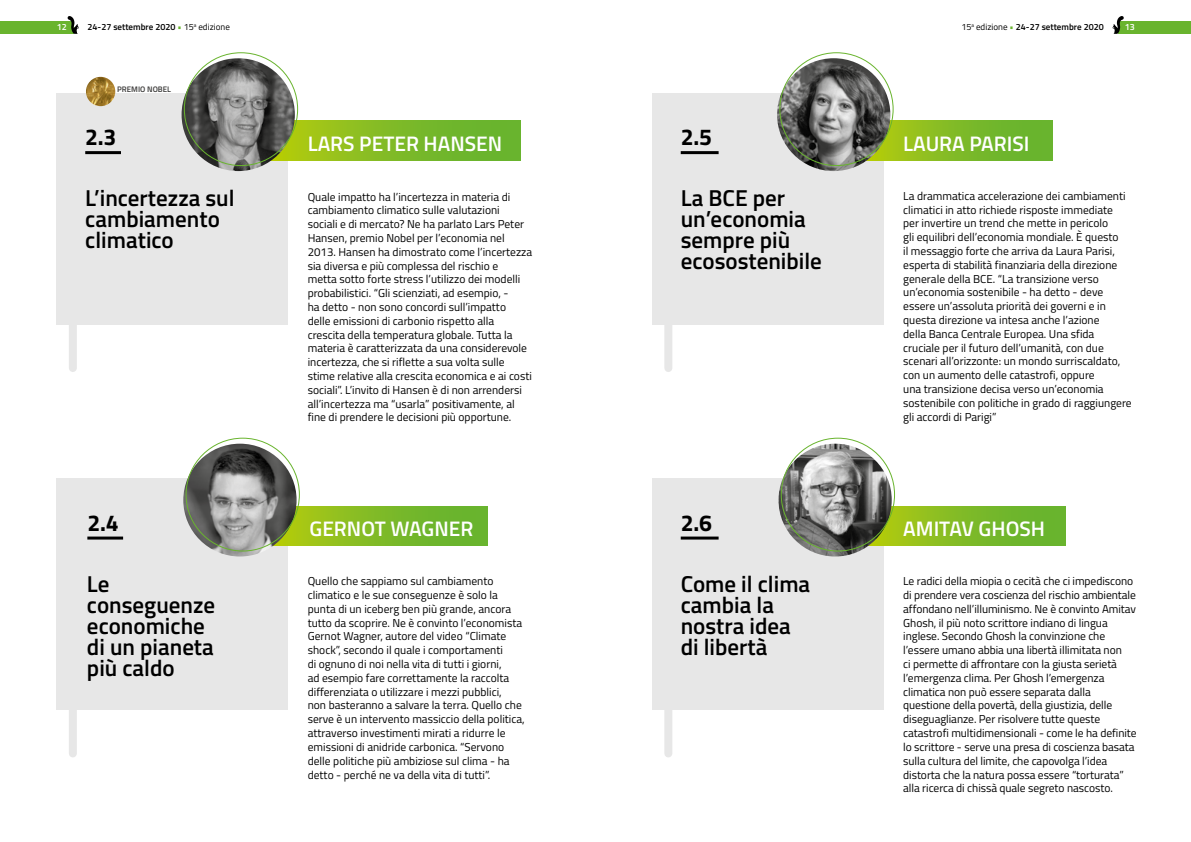
<style>
.page{position:relative;width:1191px;height:842px;background:#fff}
.page>*{position:absolute;margin:0;border:0;box-sizing:border-box;transform-origin:0 0}
.t1{font:600 23px/21px "Cairo";color:#000}
.t2{font:700 23px "Cairo";color:#000}
.t3{font:600 21px "Cairo";color:#fff}
.t4{font:11.5px/13.8px "Cairo";color:#000}
.t5{font:600 9px "Cairo";color:#000}
.t6{font:9px "Cairo";color:#000}
.t7{font:600 9px "Cairo";color:#fff}
.t8{font:600 8px "Cairo";color:#3a3938}
.t9{font:5.2px "Cairo";color:#000}
.s1{font-weight:400}
.s2{font-weight:400;color:#69b42e}
</style>
<div class="page">
<div style="left:652px;top:94px;width:231px;height:231px;background:#e7e7e7"></div>
<div style="left:862px;top:121px;width:190px;height:39px;background:linear-gradient(to right,#acc418,#5eb232)"></div>
<img style="left:777px;top:58px;width:113px;height:113px;border-radius:57px">
<div style="left:57px;top:478px;width:231px;height:231px;background:#e7e7e7"></div>
<div style="left:268px;top:506px;width:219px;height:40px;background:linear-gradient(to right,#a8c113,#5fb334)"></div>
<img style="left:183px;top:444px;width:113px;height:112px;border-radius:57px">
<div style="left:652px;top:478px;width:231px;height:231px;background:#e7e7e7"></div>
<div style="left:57px;top:94px;width:231px;height:231px;background:#e7e7e7"></div>
<svg style="left:868px;top:506px;width:197px;height:40px;background:#80ba25"></svg>
<img style="left:778px;top:444px;width:113px;height:112px;border-radius:57px">
<div style="left:267px;top:121px;width:253px;height:39px;background:linear-gradient(to right,#aec710,#5cb135)"></div>
<img style="left:182px;top:58px;width:113px;height:113px;border-radius:57px">
<div style="left:69px;top:312px;width:8px;height:56px;background:#e7e7e7"></div>
<hr style="left:85px;top:151px;width:36px;height:3px;background:#000">
<img style="left:86px;top:77px;width:29px;height:29px;border-radius:15px">
<div style="left:664px;top:698px;width:8px;height:55px;background:#e7e7e7"></div>
<hr style="left:680px;top:536px;width:38px;height:3px;background:#000">
<div style="left:69px;top:698px;width:8px;height:55px;background:#e7e7e7"></div>
<hr style="left:87px;top:536px;width:36px;height:3px;background:#000">
<div style="left:664px;top:312px;width:8px;height:56px;background:#e7e7e7"></div>
<hr style="left:680px;top:151px;width:38px;height:3px;background:#000">
<div style="left:1118px;top:21px;width:73px;height:12px;background:#69b42e"></div>
<svg style="left:1112px;top:16px;width:11px;height:18px"></svg>
<div style="left:0;top:21px;width:73px;height:12px;background:#69b42e"></div>
<svg style="left:68px;top:16px;width:11px;height:18px"></svg>
<p class="t7" style="left:57px;top:20px;width:12px">12</p>
<p class="t6" style="left:198px;top:20px;width:33px">edizione</p>
<p class="t5" style="left:961px;top:20px;width:144px"><span class="s1">15</span><sup>a</sup> <span class="s1">edizione</span> <span class="s2">•</span> 24-27 settembre 2020</p>
<p class="t5" style="left:87px;top:20px;width:108px">24-27 settembre 2020 <span class="s2">•</span> <span class="s1">15</span></p>
<p class="t7" style="left:1124px;top:20px;width:12px">13</p>
<p class="t9" style="left:194px;top:21px;width:4px">a</p>
<p class="t8" style="left:117px;top:83px;width:55px">PREMIO NOBEL</p>
<h1 class="t2" style="left:85px;top:119px;width:33px">2.3</h1>
<h2 class="t3" style="left:308px;top:128px;width:196px">LARS PETER HANSEN</h2>
<h1 class="t1" style="left:85px;top:188px;width:151px">L’incertezza sul cambiamento climatico</h1>
<p class="t4" style="left:308px;top:190px;width:226px">Quale impatto ha l’incertezza in materia di cambiamento climatico sulle valutazioni sociali e di mercato? Ne ha parlato Lars Peter Hansen, premio Nobel per l’economia nel 2013. Hansen ha dimostrato come l’incertezza sia diversa e più complessa del rischio e<br>metta sotto forte stress l’utilizzo dei modelli probabilistici. “Gli scienziati, ad esempio, -<br>ha detto - non sono concordi sull’impatto<br>delle emissioni di carbonio rispetto alla crescita della temperatura globale. Tutta la materia è caratterizzata da una considerevole incertezza, che si riflette a sua volta sulle stime relative alla crescita economica e ai costi sociali”. L’invito di Hansen è di non arrendersi all’incertezza ma “usarla” positivamente, al fine di prendere le decisioni più opportune.</p>
<h1 class="t2" style="left:87px;top:504px;width:33px">2.4</h1>
<h2 class="t3" style="left:309px;top:513px;width:165px">GERNOT WAGNER</h2>
<h1 class="t1" style="left:87px;top:573px;width:130px">Le conseguenze economiche di un pianeta più caldo</h1>
<p class="t4" style="left:308px;top:574px;width:218px">Quello che sappiamo sul cambiamento climatico e le sue conseguenze è solo la punta di un iceberg ben più grande, ancora tutto da scoprire. Ne è convinto l’economista Gernot Wagner, autore del video “Climate shock”, secondo il quale i comportamenti<br>di ognuno di noi nella vita di tutti i giorni,<br>ad esempio fare correttamente la raccolta differenziata o utilizzare i mezzi pubblici,<br>non basteranno a salvare la terra. Quello che serve è un intervento massiccio della politica, attraverso investimenti mirati a ridurre le emissioni di anidride carbonica. “Servono delle politiche più ambiziose sul clima - ha detto - perché ne va della vita di tutti”.</p>
<h1 class="t2" style="left:680px;top:119px;width:33px">2.5</h1>
<h1 class="t1" style="left:680px;top:188px;width:143px">La BCE per un’economia sempre più ecosostenibile</h1>
<h2 class="t3" style="left:903px;top:128px;width:128px">LAURA PARISI</h2>
<p class="t4" style="left:903px;top:189px;width:230px">La drammatica accelerazione dei cambiamenti climatici in atto richiede risposte immediate<br>per invertire un trend che mette in pericolo<br>gli equilibri dell’economia mondiale. È questo<br>il messaggio forte che arriva da Laura Parisi, esperta di stabilità finanziaria della direzione generale della BCE. “La transizione verso un’economia sostenibile - ha detto - deve essere un’assoluta priorità dei governi e in questa direzione va intesa anche l’azione<br>della Banca Centrale Europea. Una sfida cruciale per il futuro dell’umanità, con due scenari all’orizzonte: un mondo surriscaldato, con un aumento delle catastrofi, oppure<br>una transizione decisa verso un’economia sostenibile con politiche in grado di raggiungere gli accordi di Parigi”</p>
<h1 class="t2" style="left:680px;top:504px;width:33px">2.6</h1>
<h2 class="t3" style="left:903px;top:513px;width:143px">AMITAV GHOSH</h2>
<h1 class="t1" style="left:680px;top:573px;width:131px">Come il clima cambia la nostra idea di libertà</h1>
<p class="t4" style="left:903px;top:574px;width:235px">Le radici della miopia o cecità che ci impediscono di prendere vera coscienza del rischio ambientale affondano nell’illuminismo. Ne è convinto Amitav Ghosh, il più noto scrittore indiano di lingua inglese. Secondo Ghosh la convinzione che l’essere umano abbia una libertà illimitata non<br>ci permette di affrontare con la giusta serietà l’emergenza clima. Per Ghosh l’emergenza climatica non può essere separata dalla questione della povertà, della giustizia, delle diseguaglianze. Per risolvere tutte queste catastrofi multidimensionali - come le ha definite lo scrittore - serve una presa di coscienza basata sulla cultura del limite, che capovolga l’idea distorta che la natura possa essere “torturata” alla ricerca di chissà quale segreto nascosto.</p>
</div>
